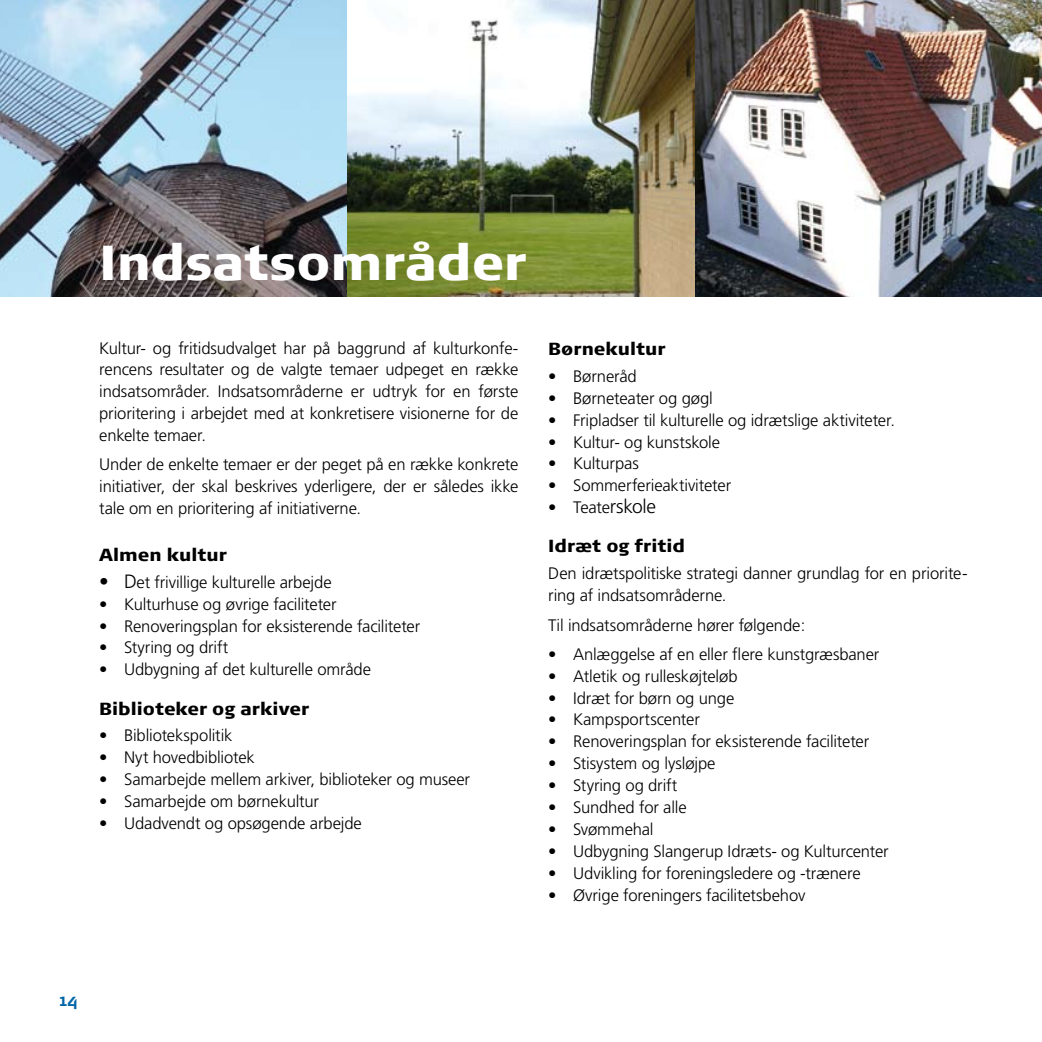
<style>
.page{position:relative;width:1042px;height:1042px;background:#fff}
.page>*{position:absolute;margin:0;border:0;box-sizing:border-box;transform-origin:0 0}
.t1{font:900 49px "Signa Normal";letter-spacing:-.005em;color:#fff}
.t2{font:900 17.5px "Signa Normal";color:#000}
.t3{font:700 17.5px "Signa Normal";color:#0065a6}
.t4{font:300 16.62px/21.9px "Frutiger";letter-spacing:-.01em;color:#000;text-align:justify}
.s1{font-size:19.25px}
</style>
<div class="page">
<img style="left:0;top:0;width:347px;height:296px">
<img style="left:694px;top:0;width:348px;height:296px">
<img style="left:347px;top:0;width:347px;height:296px">
<h1 class="t1" style="left:99px;top:232px;width:429px">Indsatsområder</h1>
<p class="t4" style="left:99px;top:337px;width:421px">Kultur- og fritidsudvalget har på baggrund af kulturkonfe&shy;rencens resultater og de valgte temaer udpeget en række indsatsområder. Indsatsområderne er udtryk for en første prioritering i arbejdet med at konkretisere visionerne for de enkelte temaer.</p>
<p class="t4" style="left:99px;top:454px;width:421px">Under de enkelte temaer er der peget på en række konkrete initiativer, der skal beskrives yderligere, der er således ikke tale om en prioritering af initiativerne.</p>
<p class="t2" style="left:99px;top:544px;width:129px">Almen kultur</p>
<p class="t4" style="left:99px;top:571px;width:234px"><span class="s1">• D</span>et frivillige kulturelle arbejde</p>
<p class="t4" style="left:99px;top:593px;width:239px">• Kulturhuse og øvrige faciliteter</p>
<p class="t4" style="left:99px;top:615px;width:322px">• Renoveringsplan for eksisterende faciliteter</p>
<p class="t4" style="left:99px;top:637px;width:131px">• Styring og drift</p>
<p class="t4" style="left:99px;top:659px;width:273px">• Udbygning af det kulturelle område</p>
<p class="t2" style="left:99px;top:697px;width:211px">Biblioteker og arkiver</p>
<p class="t4" style="left:99px;top:725px;width:135px">• Bibliotekspolitik</p>
<p class="t4" style="left:99px;top:747px;width:157px">• Nyt hovedbibliotek</p>
<p class="t4" style="left:99px;top:768px;width:372px">• Samarbejde mellem arkiver, biblioteker og museer</p>
<p class="t4" style="left:99px;top:790px;width:221px">• Samarbejde om børnekultur</p>
<p class="t4" style="left:99px;top:812px;width:264px">• Udadvendt og opsøgende arbejde</p>
<p class="t2" style="left:548px;top:338px;width:119px">Børnekultur</p>
<p class="t4" style="left:548px;top:365px;width:90px">• Børneråd</p>
<p class="t4" style="left:548px;top:387px;width:166px">• Børneteater og gøgl</p>
<p class="t4" style="left:548px;top:409px;width:345px">• Fripladser til kulturelle og idrætslige aktiviteter.</p>
<p class="t4" style="left:548px;top:431px;width:173px">• Kultur- og kunstskole</p>
<p class="t4" style="left:548px;top:453px;width:92px">• Kulturpas</p>
<p class="t4" style="left:548px;top:475px;width:184px">• Sommerferieaktiviteter</p>
<p class="t4" style="left:548px;top:497px;width:109px">• Teate<span class="s1">rskole</span></p>
<p class="t2" style="left:548px;top:535px;width:138px">Idræt og fritid</p>
<p class="t4" style="left:548px;top:563px;width:421px">Den idrætspolitiske strategi danner grundlag for en priorite&shy;ring af indsatsområderne.</p>
<p class="t4" style="left:548px;top:614px;width:259px">Til indsatsområderne hører følgende:</p>
<p class="t4" style="left:548px;top:643px;width:333px">• Anlæggelse af en eller flere kunstgræsbaner</p>
<p class="t4" style="left:548px;top:665px;width:191px">• Atletik og rulleskøjteløb</p>
<p class="t4" style="left:548px;top:687px;width:188px">• Idræt for børn og unge</p>
<p class="t4" style="left:548px;top:709px;width:153px">• Kampsportscenter</p>
<p class="t4" style="left:548px;top:731px;width:322px">• Renoveringsplan for eksisterende faciliteter</p>
<p class="t4" style="left:548px;top:753px;width:169px">• Stisystem og lysløjpe</p>
<p class="t4" style="left:548px;top:774px;width:131px">• Styring og drift</p>
<p class="t4" style="left:548px;top:796px;width:140px">• Sundhed for alle</p>
<p class="t4" style="left:548px;top:818px;width:107px">• Svømmehal</p>
<p class="t4" style="left:548px;top:840px;width:342px">• Udbygning Slangerup Idræts- og Kulturcenter</p>
<p class="t4" style="left:548px;top:862px;width:314px">• Udvikling for foreningsledere og -trænere</p>
<p class="t4" style="left:548px;top:884px;width:259px">• Øvrige foreningers facilitetsbehov</p>
<p class="t3" style="left:60px;top:989px;width:20px">14</p>
</div>
